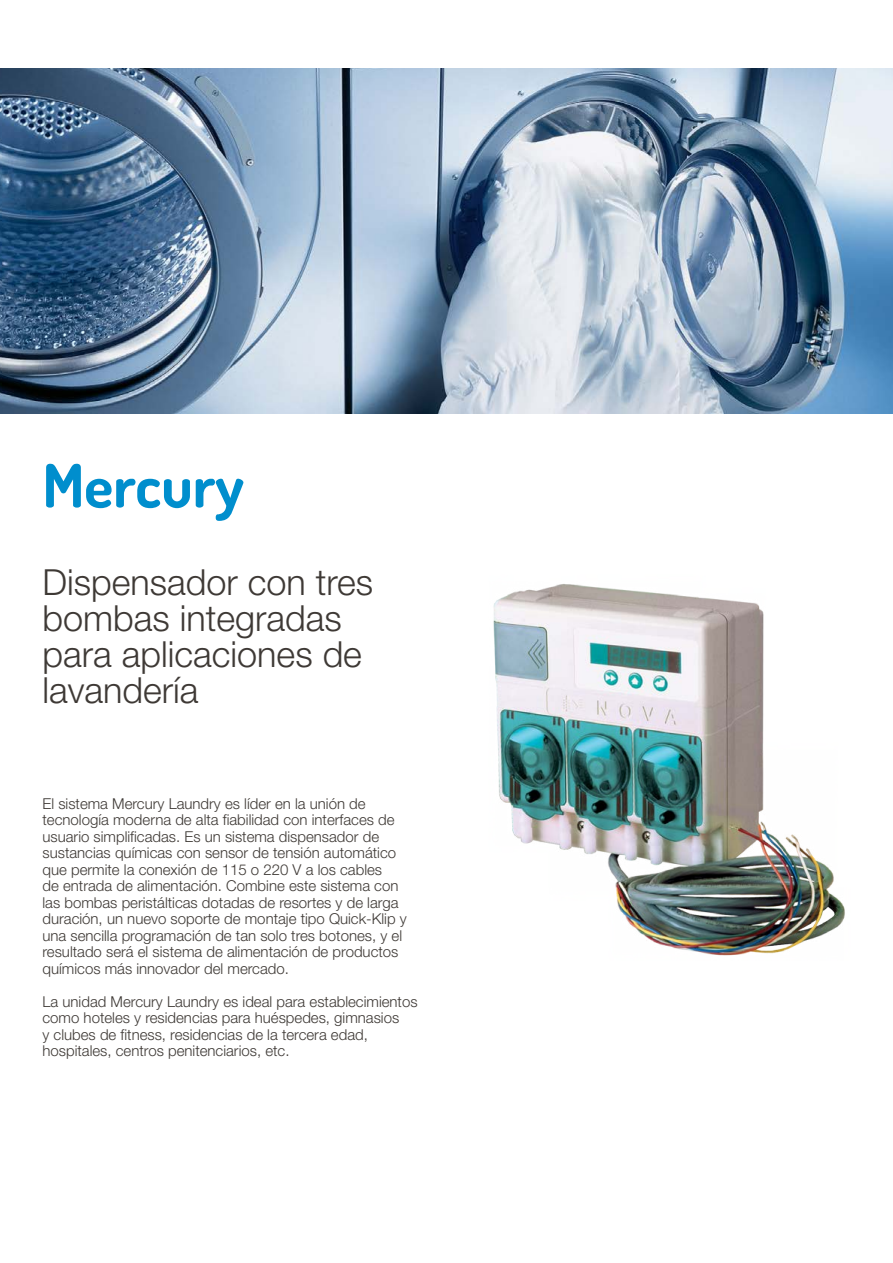
<style>
.page{position:relative;width:893px;height:1263px;background:#fff}
.page>*{position:absolute;margin:0;border:0;box-sizing:border-box;transform-origin:0 0}
.t1{font:700 60px "Dosis";color:#008ecd}
.t2{font:300 36px/36px "Helvetica Neue";color:#3e3935}
.t3{font:300 15px/16.5px "Helvetica Neue";color:#3e3935}
</style>
<div class="page">
<img style="left:493px;top:584px;width:352px;height:372px">
<img style="left:0;top:68px;width:893px;height:346px">
<h1 class="t1" style="left:43px;top:447px;width:203px">Mercury</h1>
<h2 class="t2" style="left:43px;top:563px;width:332px">Dispensador con tres bombas integradas para aplicaciones de lavandería</h2>
<p class="t3" style="left:43px;top:795px;width:366px">El sistema Mercury Laundry es líder en la unión de tecnología moderna de alta fiabilidad con interfaces de usuario simplificadas. Es un sistema dispensador de sustancias químicas con sensor de tensión automático que permite la conexión de 115 o 220 V a los cables<br>de entrada de alimentación. Combine este sistema con las bombas peristálticas dotadas de resortes y de larga duración, un nuevo soporte de montaje tipo Quick-Klip y una sencilla programación de tan solo tres botones, y el resultado será el sistema de alimentación de productos químicos más innovador del mercado.</p>
<p class="t3" style="left:43px;top:993px;width:377px">La unidad Mercury Laundry es ideal para establecimientos como hoteles y residencias para huéspedes, gimnasios<br>y clubes de fitness, residencias de la tercera edad, hospitales, centros penitenciarios, etc.</p>
</div>
